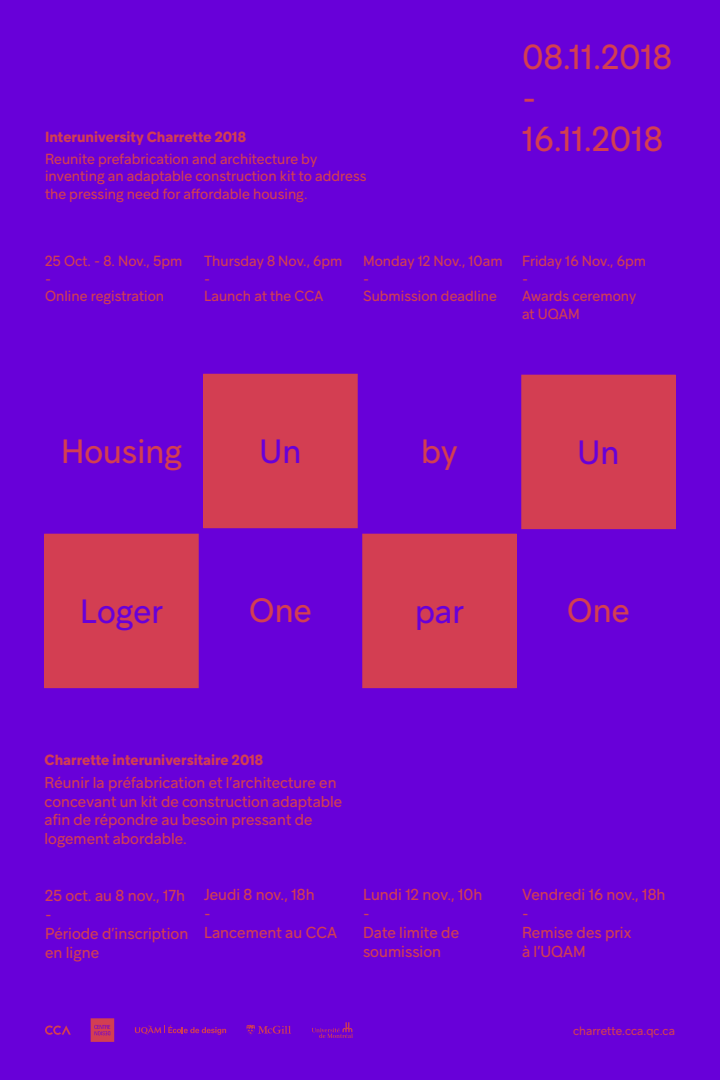
<style>
.page{position:relative;width:720px;height:1080px;background:#6800d9}
.page>*{position:absolute;margin:0;border:0;box-sizing:border-box;transform-origin:0 0}
.t1{font:34.2px/41px "Guillon";color:#d33e52}
.t2{font:33.2px "Guillon";color:#d33e52}
.t3{font:33.2px "Guillon";color:#6800d9}
.t4{font:15.7px/18.8px "Guillon";color:#d33e52}
.t5{font:15.5px/18.6px "Guillon";color:#d33e52}
.t6{font:14.5px/17.4px "Guillon";color:#d33e52}
.t7{font:700 14.5px "Guillon";color:#d33e52}
.t8{font:12px "Guillon";color:#d33e52}
</style>
<div class="page">
<div style="left:45px;top:534px;width:153px;height:154px;background:#d33e52"></div>
<div style="left:204px;top:374px;width:153px;height:154px;background:#d33e52"></div>
<div style="left:363px;top:534px;width:153px;height:154px;background:#d33e52"></div>
<div style="left:522px;top:375px;width:153px;height:154px;background:#d33e52"></div>
<svg style="left:45px;top:1025px;width:26px;height:10px"></svg>
<svg style="left:246px;top:1025px;width:45px;height:10px"></svg>
<svg style="left:312px;top:1022px;width:41px;height:16px"></svg>
<svg style="left:135px;top:1025px;width:91px;height:10px"></svg>
<svg style="left:91px;top:1018px;width:23px;height:24px"></svg>
<p class="t7" style="left:45px;top:128px;width:203px">Interuniversity Charrette 2018</p>
<p class="t6" style="left:45px;top:150px;width:323px">Reunite prefabrication and architecture by inventing an adaptable construction kit to address the pressing need for affordable housing.</p>
<p class="t1" style="left:522px;top:36px;width:152px">08.11.2018 -</p>
<p class="t1" style="left:522px;top:118px;width:142px">16.11.2018</p>
<p class="t6" style="left:45px;top:252px;width:139px">25 Oct. - 8. Nov., 5pm</p>
<p class="t6" style="left:45px;top:270px;width:8px">-</p>
<p class="t6" style="left:45px;top:287px;width:121px">Online registration</p>
<p class="t6" style="left:204px;top:252px;width:140px">Thursday 8 Nov., 6pm</p>
<p class="t6" style="left:204px;top:270px;width:8px">-</p>
<p class="t6" style="left:204px;top:287px;width:121px">Launch at the CCA</p>
<p class="t6" style="left:363px;top:252px;width:141px">Monday 12 Nov., 10am</p>
<p class="t6" style="left:363px;top:270px;width:8px">-</p>
<p class="t6" style="left:363px;top:287px;width:136px">Submission deadline</p>
<p class="t6" style="left:522px;top:252px;width:126px">Friday 16 Nov., 6pm</p>
<p class="t6" style="left:522px;top:270px;width:8px">-</p>
<p class="t6" style="left:522px;top:287px;width:116px">Awards ceremony at UQAM</p>
<p class="t2" style="left:61px;top:431px;width:122px">Housing</p>
<p class="t3" style="left:260px;top:430px;width:43px">Un</p>
<p class="t2" style="left:421px;top:431px;width:38px">by</p>
<p class="t3" style="left:578px;top:431px;width:43px">Un</p>
<p class="t3" style="left:80px;top:590px;width:84px">Loger</p>
<p class="t2" style="left:249px;top:590px;width:64px">One</p>
<p class="t3" style="left:415px;top:590px;width:50px">par</p>
<p class="t2" style="left:567px;top:590px;width:64px">One</p>
<p class="t7" style="left:45px;top:751px;width:220px">Charrette interuniversitaire 2018</p>
<p class="t5" style="left:45px;top:773px;width:299px">Réunir la préfabrication et l’architecture en concevant un kit de construction adaptable afin de répondre au besoin pressant de</p>
<p class="t5" style="left:45px;top:829px;width:144px">logement abordable.</p>
<p class="t4" style="left:45px;top:886px;width:142px">25 oct. au 8 nov., 17h</p>
<p class="t4" style="left:45px;top:905px;width:8px">-</p>
<p class="t4" style="left:45px;top:924px;width:145px">Période d’inscription en ligne</p>
<p class="t4" style="left:204px;top:885px;width:112px">Jeudi 8 nov., 18h</p>
<p class="t4" style="left:204px;top:904px;width:8px">-</p>
<p class="t4" style="left:204px;top:923px;width:135px">Lancement au CCA</p>
<p class="t4" style="left:363px;top:885px;width:121px">Lundi 12 nov., 10h</p>
<p class="t4" style="left:363px;top:904px;width:8px">-</p>
<p class="t4" style="left:363px;top:923px;width:98px">Date limite de soumission</p>
<p class="t4" style="left:522px;top:885px;width:145px">Vendredi 16 nov., 18h</p>
<p class="t4" style="left:522px;top:904px;width:8px">-</p>
<p class="t4" style="left:522px;top:923px;width:111px">Remise des prix à l’UQAM</p>
<p class="t8" style="left:573px;top:1023px;width:103px">charrette.cca.qc.ca</p>
</div>
